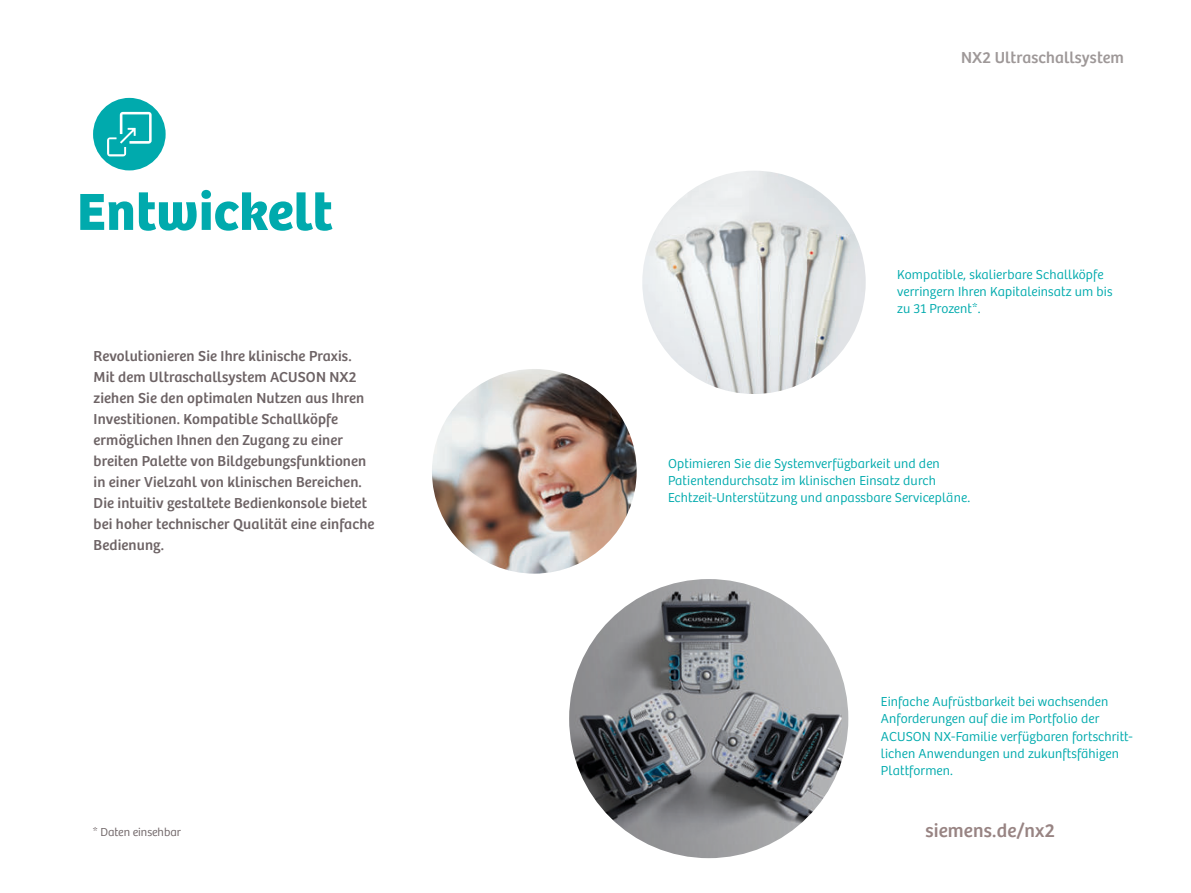
<style>
.page{position:relative;width:1191px;height:893px;background:#fff}
.page>*{position:absolute;margin:0;border:0;box-sizing:border-box;transform-origin:0 0}
.t1{font:54px "Bree SH Headline Regular";letter-spacing:.01em;color:#00aaad}
.t2{font:19.5px "Bree SH Text Regular";letter-spacing:.01em;color:#988483}
.t3{font:16.5px "Bree SH Text Regular";letter-spacing:.01em;color:#9e9898}
.t4{font:15px/21px "Bree SH Text Regular";letter-spacing:.01em;color:#6d6365}
.t5{font:13.5px/17.2px "Bree SH Text Light";letter-spacing:.01em;color:#00aaad}
.t6{font:12px "Bree SH Text Light";color:#6d6365}
.s1{font-family:"Bree SH Text Light";color:#fff}
</style>
<div class="page">
<div style="left:1096px;top:814px;width:32px;height:32px;border:1px solid #fff;border-radius:50%"></div>
<div style="left:93px;top:98px;width:73px;height:72px;background:#00aaad;border-radius:50%"></div>
<svg style="left:107px;top:112px;width:45px;height:44px"></svg>
<img style="left:642px;top:171px;width:223px;height:223px;border-radius:112px">
<img style="left:569px;top:579px;width:279px;height:279px;border-radius:140px">
<img style="left:432px;top:369px;width:204px;height:205px;border-radius:102px">
<h1 class="t1" style="left:77px;top:190px;width:257px">Entwickelt</h1>
<p class="t4" style="left:94px;top:345px;width:282px">Revolutionieren Sie Ihre klinische Praxis.<br>Mit dem Ultraschallsystem ACUSON NX2 ziehen Sie den optimalen Nutzen aus Ihren Investitionen. Kompatible Schallköpfe ermöglichen Ihnen den Zugang zu einer breiten Palette von Bildgebungsfunktionen in einer Vielzahl von klinischen Bereichen.<br>Die intuitiv gestaltete Bedienkonsole bietet bei hoher technischer Qualität eine einfache Bedienung.</p>
<p class="t3" style="left:896px;top:49px;width:229px"><span class="s1">ACUSON</span> NX2 Ultraschallsystem</p>
<p class="t5" style="left:897px;top:266px;width:217px">Kompatible, skalierbare Schallköpfe verringern Ihren Kapital einsatz um bis zu 31 Prozent*.</p>
<p class="t5" style="left:668px;top:455px;width:303px">Optimieren Sie die Systemverfügbarkeit und den<br>Patientendurchsatz im klinischen Einsatz durch<br>Echtzeit-Unterstützung und anpassbare Servicepläne.</p>
<p class="t5" style="left:881px;top:694px;width:253px">Einfache Aufrüstbarkeit bei wachsenden Anforderungen auf die im Portfolio der ACUSON NX-Familie verfügbaren fortschritt&shy;lichen Anwendungen und zukunftsfähigen Plattformen.</p>
<p class="t6" style="left:93px;top:827px;width:90px">* Daten einsehbar</p>
<h2 class="t2" style="left:925px;top:820px;width:131px">siemens.de/nx2</h2>
</div>
